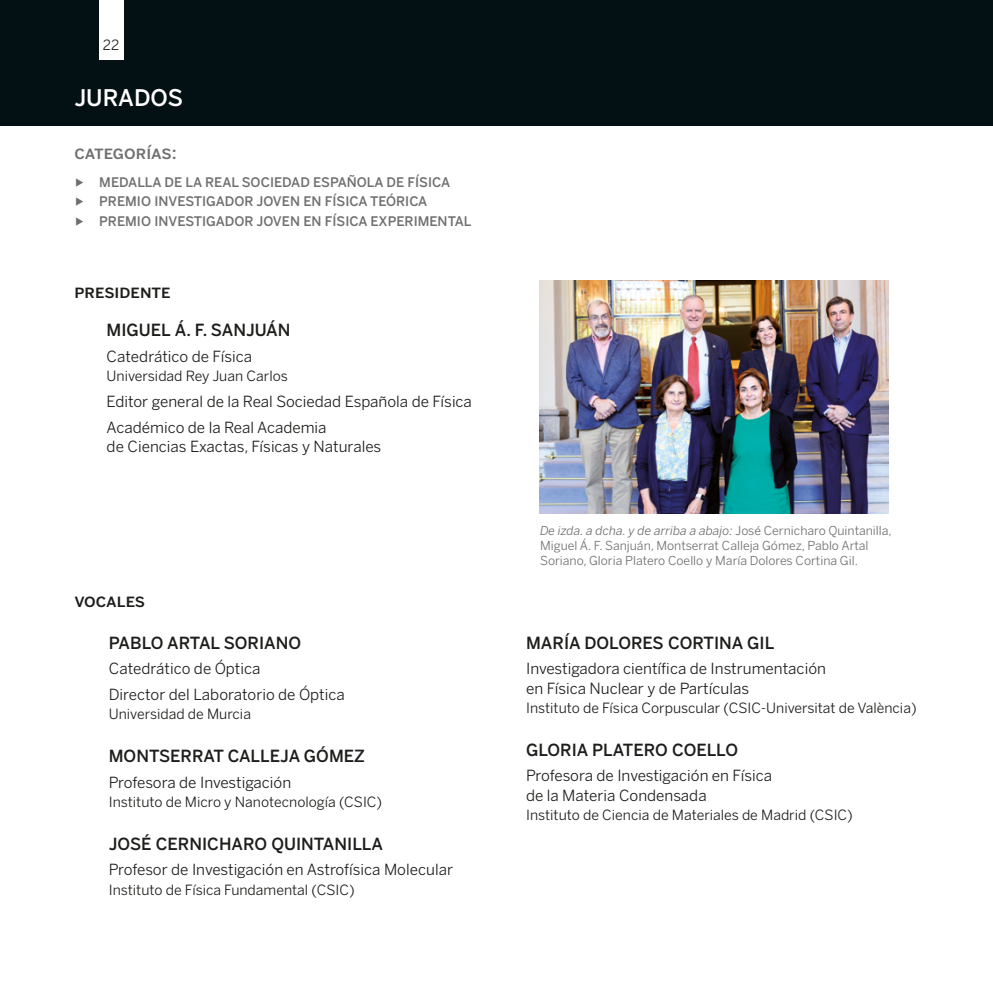
<style>
.page{position:relative;width:993px;height:993px;background:#fff}
.page>*{position:absolute;margin:0;border:0;box-sizing:border-box;transform-origin:0 0}
.t1{font:500 22.75px "Benton Sans BBVA";color:#fff}
.t2{font:500 17.5px "Benton Sans BBVA";color:#1d1d1b}
.t3{font:500 17.5px "Benton Sans BBVA";color:#706f6f}
.NOMBRE_JURADO{font:500 16.62px "Benton Sans BBVA";color:#1d1d1b}
.FILIACIÓN_JURADO{font:500 16.62px "Benton Sans BBVA";color:#1d1d1b}
.FILIACIÓN_JURADO-2{font:15.22px/19.2px "Benton Sans BBVA";color:#1d1d1b}
.Universidad_Instituto{font:14px "Benton Sans BBVA";color:#1d1d1b}
.t4{font:500 13.12px "Benton Sans BBVA";color:#706f6f}
.Destacado{font:12.25px/14.9px "Benton Sans BBVA";color:#706f6f}
.s1{font-style:italic}
</style>
<div class="page">
<div style="left:0;top:0;width:992px;height:126px;background:#031014"></div>
<div style="left:99px;top:0;width:25px;height:60px;background:#fff"></div>
<img style="left:539px;top:280px;width:349px;height:233px">
<p class="Universidad_Instituto" style="left:103px;top:37px;width:18px">22</p>
<p class="t1" style="left:74px;top:83px;width:110px">JURADOS</p>
<p class="t3" style="left:74px;top:141px;width:104px">categorías:</p>
<p class="t4" style="left:74px;top:174px;width:377px">▶ MEDALLA DE LA REAL SOCIEDAD ESPAÑOLA DE FÍSICA</p>
<p class="t4" style="left:74px;top:193px;width:354px">▶ PREMIO INVESTIGADOR JOVEN EN FÍSICA TEÓRICA</p>
<p class="t4" style="left:74px;top:212px;width:398px">▶ PREMIO INVESTIGADOR JOVEN EN FÍSICA EXPERIMENTAL</p>
<p class="t2" style="left:74px;top:281px;width:98px">presi dente</p>
<p class="NOMBRE_JURADO" style="left:107px;top:320px;width:185px">MIGUEL Á. F. SANJUÁN</p>
<p class="FILIACIÓN_JURADO-2" style="left:107px;top:346px;width:147px">Catedrático de Física</p>
<p class="Universidad_Instituto" style="left:107px;top:367px;width:183px">Universidad Rey Juan Carlos</p>
<p class="FILIACIÓN_JURADO-2" style="left:107px;top:391px;width:366px">Editor general de la Real Sociedad Española de Física</p>
<p class="FILIACIÓN_JURADO-2" style="left:107px;top:417px;width:276px">Académico de la Real Academia<br>de Ciencias Exactas, Físicas y Naturales</p>
<p class="t2" style="left:74px;top:589px;width:72px">vocales</p>
<p class="NOMBRE_JURADO" style="left:109px;top:632px;width:194px">PABLO ARTAL SORIANO</p>
<p class="FILIACIÓN_JURADO-2" style="left:109px;top:659px;width:153px">Catedrático de Óptica</p>
<p class="FILIACIÓN_JURADO-2" style="left:109px;top:684px;width:237px">Director del Laboratorio de Óptica</p>
<p class="Universidad_Instituto" style="left:109px;top:705px;width:144px">Universidad de Murcia</p>
<p class="NOMBRE_JURADO" style="left:109px;top:745px;width:257px">MONTSERRAT CALLEJA GÓMEZ</p>
<p class="FILIACIÓN_JURADO-2" style="left:109px;top:772px;width:184px">Profesora de Investigación</p>
<p class="Universidad_Instituto" style="left:109px;top:793px;width:275px">Instituto de Micro y Nanotecnología (CSIC)</p>
<p class="NOMBRE_JURADO" style="left:109px;top:833px;width:276px">JOSÉ CERNICHARO QUINTANILLA</p>
<p class="FILIACIÓN_JURADO-2" style="left:109px;top:860px;width:345px">Profesor de Investigación en Astrofísica Molecular</p>
<p class="Universidad_Instituto" style="left:109px;top:880px;width:247px">Instituto de Física Fundamental (CSIC)</p>
<p class="Destacado" style="left:540px;top:523px;width:353px"><span class="s1">De izda. a dcha. y de arriba a abajo:</span> José Cernicharo Quintanilla,<br>Miguel Á. F. Sanjuán, Montserrat Calleja Gómez, Pablo Artal<br>Soriano, Gloria Platero Coello y María Dolores Cortina Gil.</p>
<p class="FILIACIÓN_JURADO" style="left:526px;top:632px;width:250px">MARÍA DOLORES CORTINA GIL</p>
<p class="FILIACIÓN_JURADO-2" style="left:526px;top:659px;width:301px">Investigadora científica de Instrumentación en Física Nuclear y de Partículas</p>
<p class="Universidad_Instituto" style="left:526px;top:699px;width:392px">Instituto de Física Corpuscular (CSIC-Universitat de València)</p>
<p class="NOMBRE_JURADO" style="left:526px;top:739px;width:213px">GLORIA PLATERO COELLO</p>
<p class="FILIACIÓN_JURADO-2" style="left:526px;top:766px;width:247px">Profesora de Investigación en Física de la Materia Condensada</p>
<p class="Universidad_Instituto" style="left:526px;top:806px;width:328px">Instituto de Ciencia de Materiales de Madrid (CSIC)</p>
</div>
